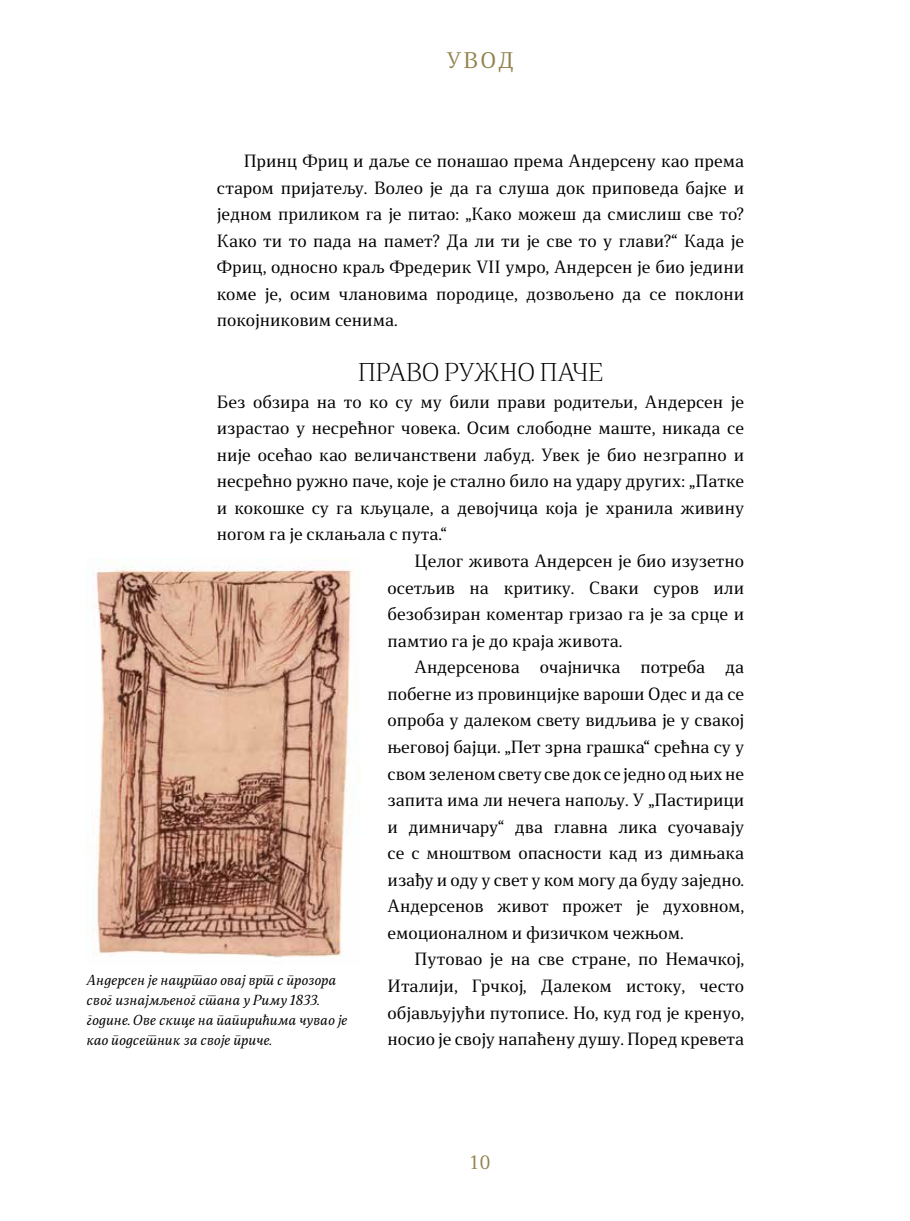
<style>
.page{position:relative;width:910px;height:1221px;background:#fff}
.page>*{position:absolute;margin:0;border:0;box-sizing:border-box;transform-origin:0 0}
.t1{font:300 24px "Stobi Serif";letter-spacing:-.02em;color:#000}
.t2{font:21px "Stobi Serif";color:#94824e}
.t3{font:18px "Stobi Serif";color:#94824e}
.t4{font:16.5px/26.5px "Stobi Serif";color:#000;text-align:justify}
.t5{font:13.5px/20.2px "Stobi Serif It";letter-spacing:-.005em;color:#000}
</style>
<div class="page">
<img style="left:96px;top:558px;width:257px;height:400px">
<p class="t2" style="left:447px;top:46px;width:69px">УВОД</p>
<p class="t4" style="left:217px;top:147px;width:529px;text-indent:27px">Принц Фриц и даље се понашао према Андерсену као према старом пријатељу. Волео је да га слуша док приповеда бајке и једном приликом га је питао: „Како можеш да смислиш све то?<br>Како ти то пада на памет? Да ли ти је све то у глави?“ Када је Фриц, односно краљ Фредерик VII умро, Андерсен је био једини коме је, осим члановима породице, дозвољено да се поклони покојниковим сенима.</p>
<h1 class="t1" style="left:358px;top:356px;width:247px">ПРАВО РУЖНО ПАЧЕ</h1>
<p class="t4" style="left:217px;top:388px;width:529px">Без обзира на то ко су му били прави родитељи, Андерсен је</p>
<p class="t4" style="left:217px;top:414px;width:529px">израстао у несрећног човека. Осим слободне маште, никада се</p>
<p class="t4" style="left:217px;top:441px;width:529px">није осећао као величанствени лабуд. Увек је био незграпно и</p>
<p class="t4" style="left:217px;top:467px;width:529px">несрећно ружно паче, које је стално било на удару других: „Патке</p>
<p class="t4" style="left:217px;top:494px;width:529px">и кокошке су га кљуцале, а девојчица која је хранила живину</p>
<p class="t4" style="left:217px;top:520px;width:231px">ногом га је склањала с пута.“</p>
<p class="t4" style="left:415px;top:547px;width:331px">Целог живота Андерсен је био изузетно</p>
<p class="t4" style="left:388px;top:574px;width:358px">осетљив на критику. Сваки суров или</p>
<p class="t4" style="left:388px;top:600px;width:358px">безобзиран коментар гризао га је за срце и</p>
<p class="t4" style="left:388px;top:627px;width:236px">памтио га је до краја живота.</p>
<p class="t4" style="left:415px;top:653px;width:331px">Андерсенова очајничка потреба да</p>
<p class="t4" style="left:388px;top:680px;width:358px">побегне из провинцијке вароши Одес и да се</p>
<p class="t4" style="left:388px;top:706px;width:358px">опроба у далеком свету видљива је у свакој</p>
<p class="t4" style="left:388px;top:733px;width:358px">његовој бајци. „Пет зрна грашка“ срећна су у</p>
<p class="t4" style="left:388px;top:759px;width:358px">свом зеленом свету све док се једно од њих не</p>
<p class="t4" style="left:388px;top:786px;width:358px">запита има ли нечега напољу. У „Пастирици</p>
<p class="t4" style="left:388px;top:812px;width:358px">и димничару“ два главна лика суочавају</p>
<p class="t4" style="left:388px;top:839px;width:358px">се с мноштвом опасности кад из димњака</p>
<p class="t4" style="left:388px;top:866px;width:358px">изађу и оду у свет у ком могу да буду заједно.</p>
<p class="t4" style="left:388px;top:892px;width:358px">Андерсенов живот прожет је духовном,</p>
<p class="t4" style="left:388px;top:919px;width:297px">емоционалном и физичком чежњом.</p>
<p class="t4" style="left:415px;top:945px;width:331px">Путовао је на све стране, по Немачкој,</p>
<p class="t4" style="left:388px;top:972px;width:358px">Италији, Грчкој, Далеком истоку, често</p>
<p class="t4" style="left:388px;top:998px;width:358px">објављујући путописе. Но, куд год је кренуо,</p>
<p class="t4" style="left:388px;top:1025px;width:358px">носио је своју напаћену душу. Поред кревета</p>
<p class="t5" style="left:87px;top:969px;width:263px">Андерсен је нацртао овај врт с прозора свог изнајмљеног стана у Риму 1833. године. Ове скице на папирићима чувао је као подсетник за своје приче.</p>
<p class="t3" style="left:471px;top:1150px;width:21px">10</p>
</div>
